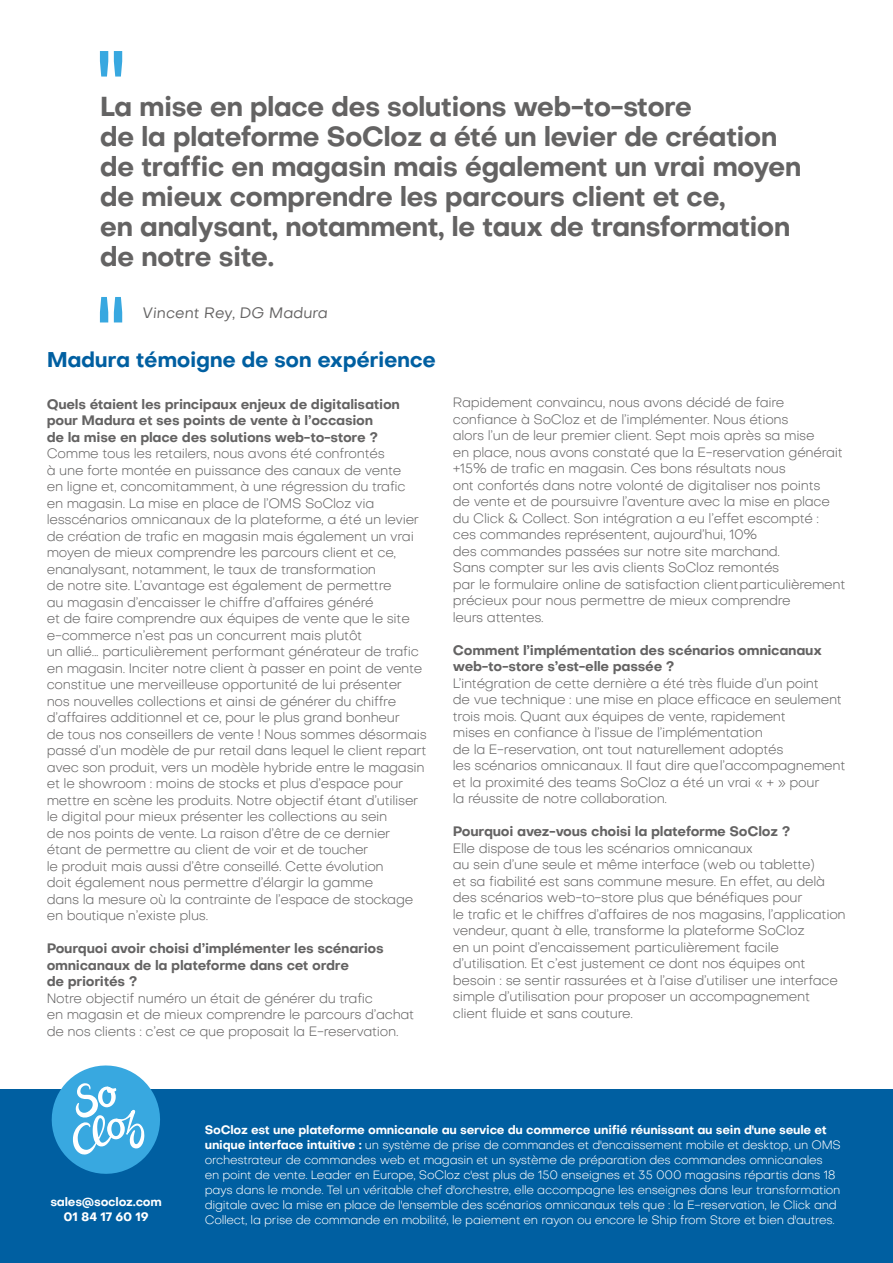
<style>
.page{position:relative;width:893px;height:1263px;background:#fff}
.page>*{position:absolute;margin:0;border:0;box-sizing:border-box;transform-origin:0 0}
.t1{font:700 27px/30px "Objectivity";letter-spacing:-.03em;color:#646363}
.t2{font:700 21px "Objectivity";letter-spacing:-.02em;color:#005fa1}
.t3{font:italic 15px "Objectivity";color:#646363}
.t4{font:300 13.5px/16.5px "Objectivity";letter-spacing:-.02em;color:#646363}
.t5{font:700 13.5px/16.5px "Objectivity";letter-spacing:-.02em;color:#646363}
.t6{font:300 12px/15px "Objectivity";letter-spacing:-.02em;color:#fff}
.t7{font:700 12px/15px "Objectivity";letter-spacing:-.02em;color:#fff;text-align:center}
.s1{font-weight:700}
</style>
<div class="page">
<svg style="left:100px;top:51px;width:22px;height:26px"></svg>
<svg style="left:100px;top:297px;width:22px;height:25px"></svg>
<div style="left:0;top:1090px;width:893px;height:173px;background:#005fa1"></div>
<svg style="left:44px;top:1065px;width:124px;height:109px"></svg>
<p class="t1" style="left:100px;top:91px;width:703px">La mise en place des solutions web-to-store<br>de la plateforme SoCloz a été un levier de création de traffic en magasin mais également un vrai moyen de mieux comprendre les parcours client et ce,<br>en analysant, notamment, le taux de transformation de notre site.</p>
<p class="t3" style="left:143px;top:302px;width:187px">Vincent Rey, DG Madura</p>
<h2 class="t2" style="left:47px;top:345px;width:391px">Madura témoigne de son expérience</h2>
<p class="t5" style="left:47px;top:396px;width:355px">Quels étaient les principaux enjeux de digitalisation pour Madura et ses points de vente à l’occasion<br>de la mise en place des solutions web-to-store ?</p>
<p class="t4" style="left:47px;top:445px;width:381px">Comme tous les retailers, nous avons été confrontés<br>à une forte montée en puissance des canaux de vente<br>en ligne et, concomitamment, à une régression du trafic<br>en magasin. La mise en place de l’OMS SoCloz via lesscénarios omnicanaux de la plateforme, a été un levier de création de trafic en magasin mais également un vrai moyen de mieux comprendre les parcours client et ce, enanalysant, notamment, le taux de transformation<br>de notre site. L’avantage est également de permettre<br>au magasin d’encaisser le chiffre d’affaires généré<br>et de faire comprendre aux équipes de vente que le site e-commerce n’est pas un concurrent mais plutôt<br>un allié... particulièrement performant générateur de trafic en magasin. Inciter notre client à passer en point de vente constitue une merveilleuse opportunité de lui présenter nos nouvelles collections et ainsi de générer du chiffre d’affaires additionnel et ce, pour le plus grand bonheur<br>de tous nos conseillers de vente ! Nous sommes désormais passé d’un modèle de pur retail dans lequel le client repart avec son produit, vers un modèle hybride entre le magasin et le showroom : moins de stocks et plus d’espace pour mettre en scène les produits. Notre objectif étant d’utiliser le digital pour mieux présenter les collections au sein<br>de nos points de vente. La raison d’être de ce dernier étant de permettre au client de voir et de toucher<br>le produit mais aussi d’être conseillé. Cette évolution<br>doit également nous permettre d’élargir la gamme<br>dans la mesure où la contrainte de l’espace de stockage en boutique n’existe plus.</p>
<p class="t5" style="left:47px;top:940px;width:338px">Pourquoi avoir choisi d’implémenter les scénarios omnicanaux de la plateforme dans cet ordre<br>de priorités ?</p>
<p class="t4" style="left:47px;top:990px;width:369px">Notre objectif numéro un était de générer du trafic<br>en magasin et de mieux comprendre le parcours d’achat de nos clients : c’est ce que proposait la E-reservation.</p>
<p class="t4" style="left:453px;top:394px;width:394px">Rapidement convaincu, nous avons décidé de faire confiance à SoCloz et de l’implémenter. Nous étions<br>alors l’un de leur premier client. Sept mois après sa mise<br>en place, nous avons constaté que la E-reservation générait +15% de trafic en magasin. Ces bons résultats nous<br>ont confortés dans notre volonté de digitaliser nos points<br>de vente et de poursuivre l’aventure avec la mise en place du Click &amp; Collect. Son intégration a eu l’effet escompté : ces commandes représentent, aujourd’hui, 10%<br>des commandes passées sur notre site marchand.<br>Sans compter sur les avis clients SoCloz remontés<br>par le formulaire online de satisfaction clientparticulièrement précieux pour nous permettre de mieux comprendre<br>leurs attentes.</p>
<p class="t5" style="left:453px;top:642px;width:371px">Comment l’implémentation des scénarios omnicanaux web-to-store s’est-elle passée ?</p>
<p class="t4" style="left:453px;top:675px;width:394px">L’intégration de cette dernière a été très fluide d’un point<br>de vue technique : une mise en place efficace en seulement trois mois. Quant aux équipes de vente, rapidement<br>mises en confiance à l’issue de l’implémentation<br>de la E-reservation, ont tout naturellement adoptés<br>les scénarios omnicanaux. Il faut dire quel’accompagnement et la proximité des teams SoCloz a été un vrai « + » pour<br>la réussite de notre collaboration.</p>
<p class="t5" style="left:453px;top:823px;width:339px">Pourquoi avez-vous choisi la plateforme SoCloz ?</p>
<p class="t4" style="left:453px;top:840px;width:394px">Elle dispose de tous les scénarios omnicanaux<br>au sein d’une seule et même interface (web ou tablette)<br>et sa fiabilité est sans commune mesure. En effet, au delà des scénarios web-to-store plus que bénéfiques pour<br>le trafic et le chiffres d’affaires de nos magasins, l’application vendeur, quant à elle, transforme la plateforme SoCloz<br>en un point d’encaissement particulièrement facile d’utilisation. Et c’est justement ce dont nos équipes ont besoin : se sentir rassurées et à l’aise d’utiliser une interface simple d’utilisation pour proposer un accompagnement client fluide et sans couture.</p>
<p class="t7" style="left:50px;top:1194px;width:113px">sales@socloz.com<br>01 84 17 60 19</p>
<p class="t6" style="left:205px;top:1122px;width:638px"><span class="s1">SoCloz est une plateforme omnicanale au service du commerce unifié réunissant au sein d'une seule et unique interface intuitive :</span> un système de prise de commandes et d'encaissement mobile et desktop, un OMS orchestrateur de commandes web et magasin et un système de préparation des commandes omnicanales<br>en point de vente. Leader en Europe, SoCloz c'est plus de 150 enseignes et 35 000 magasins répartis dans 18 pays dans le monde. Tel un véritable chef d'orchestre, elle accompagne les enseignes dans leur transformation digitale avec la mise en place de l'ensemble des scénarios omnicanaux tels que : la E-reservation, le Click and Collect, la prise de commande en mobilité, le paiement en rayon ou encore le Ship from Store et bien d'autres.</p>
</div>
